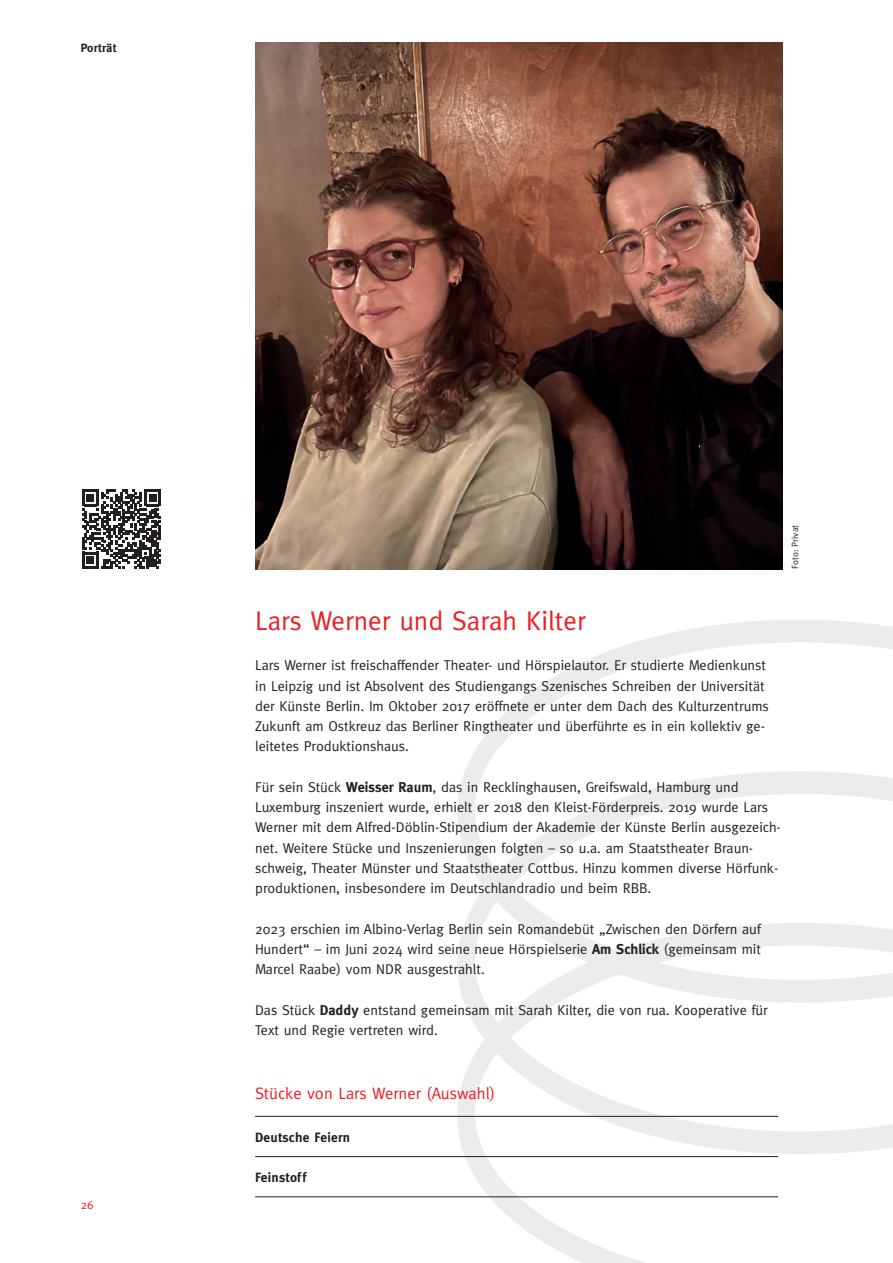
<style>
.page{position:relative;width:893px;height:1263px;background:#fff}
.page>*{position:absolute;margin:0;border:0;box-sizing:border-box;transform-origin:0 0}
.t1{font:27px "Meta";color:#ee1d23}
.t2{font:16.5px "Meta";color:#ee1d23}
.t3{font:14.25px/20.2px "Meta";color:#231f20}
.t4{font:700 13.5px "Meta";letter-spacing:.02em;color:#231f20}
.t5{font:700 12px "Meta";letter-spacing:.02em;color:#231f20}
.t6{font:12px "Meta";color:#ee1d23}
.t7{font:9px "Meta";letter-spacing:-.005em;color:#231f20}
.s1{font-weight:700}
</style>
<div class="page">
<svg style="left:465px;top:620px;width:428px;height:151px"></svg>
<svg style="left:457px;top:771px;width:436px;height:152px"></svg>
<svg style="left:347px;top:923px;width:546px;height:340px"></svg>
<img style="left:255px;top:43px;width:527px;height:526px">
<hr style="left:255px;top:1116px;width:523px;height:1px;background:#231f20">
<hr style="left:255px;top:1156px;width:523px;height:1px;background:#231f20">
<hr style="left:255px;top:1196px;width:523px;height:1px;background:#231f20">
<svg style="left:82px;top:489px;width:79px;height:80px"></svg>
<p class="t5" style="left:81px;top:41px;width:37px">Porträt</p>
<p class="t6" style="left:81px;top:1197px;width:14px">26</p>
<p class="t7" style="left:790px;top:569px;width:46px;rotate:-90deg">Foto: Privat</p>
<h1 class="t1" style="left:255px;top:605px;width:332px">Lars Werner und Sarah Kilter</h1>
<p class="t3" style="left:255px;top:655px;width:515px">Lars Werner ist freischaffender Theater- und Hörspielautor. Er studierte Medienkunst in Leipzig und ist Absolvent des Studiengangs Szenisches Schreiben der Universität der Künste Berlin. Im Oktober 2017 eröffnete er unter dem Dach des Kulturzentrums Zukunft am Ostkreuz das Berliner Ringtheater und überführte es in ein kollektiv ge&shy;leitetes Produktionshaus.</p>
<p class="t3" style="left:255px;top:777px;width:527px">Für sein Stück <span class="s1">Weisser Raum</span>, das in Recklinghausen, Greifswald, Hamburg und Luxemburg inszeniert wurde, erhielt er 2018 den Kleist-Förderpreis. 2019 wurde Lars Werner mit dem Alfred-Döblin-Stipendium der Akademie der Künste Berlin ausgezeich&shy;net. Weitere Stücke und Inszenierungen folgten – so u.a. am Staatstheater Braun&shy;schweig, Theater Münster und Staatstheater Cottbus. Hinzu kommen diverse Hörfunk&shy;produktionen, insbesondere im Deutschlandradio und beim RBB.</p>
<p class="t3" style="left:255px;top:918px;width:507px;text-align:justify">2023 erschien im Albino-Verlag Berlin sein Romandebüt „Zwischen den Dörfern auf Hundert“ – im Juni 2024 wird seine neue Hörspielserie <span class="s1">Am Schlick</span> (gemeinsam mit Marcel Raabe) vom NDR ausgestrahlt.</p>
<p class="t3" style="left:255px;top:999px;width:514px">Das Stück <span class="s1">Daddy</span> entstand gemeinsam mit Sarah Kilter, die von rua. Kooperative für<br>Text und Regie vertreten wird.</p>
<p class="t2" style="left:255px;top:1083px;width:241px">Stücke von Lars Werner (Auswahl)</p>
<p class="t4" style="left:255px;top:1129px;width:96px">Deutsche Feiern</p>
<p class="t4" style="left:255px;top:1169px;width:53px">Feinstoff</p>
</div>
